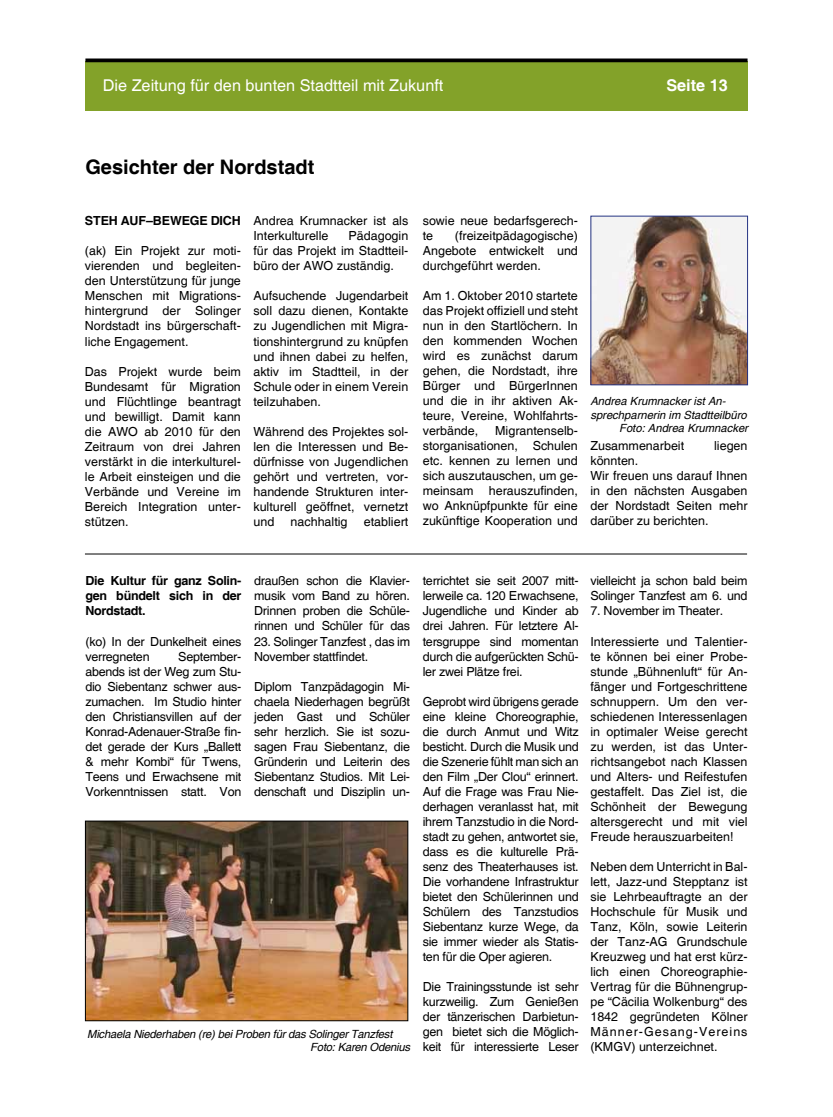
<style>
.page{position:relative;width:833px;height:1117px;background:#fff}
.page>*{position:absolute;margin:0;border:0;box-sizing:border-box;transform-origin:0 0}
.t1{font:700 20px "Helvetica";color:#000}
.t2{font:16.25px "Helvetica";color:#fff}
.t3{font:700 16.25px "Helvetica";color:#fff}
.t4{font:12.5px/15px "Helvetica";color:#000;text-align:justify}
.t5{font:12.5px/15px "Helvetica";letter-spacing:-.02em;color:#000}
.t6{font:700 12.5px/15px "Helvetica";letter-spacing:-.02em;color:#000;text-align:justify}
.t7{font:italic 11.25px "Helvetica";color:#000}
.t8{font:italic 11.25px/13.5px "Helvetica";letter-spacing:-.02em;color:#000}
</style>
<div class="page">
<div style="left:85px;top:61px;width:662px;height:50px;background:#83a229"></div>
<svg style="left:85px;top:58px;width:662px;height:4px;background:#202020"></svg>
<hr style="left:85px;top:553px;width:662px;height:1px;background:#000">
<img style="left:87px;top:822px;width:319px;height:196px">
<div style="left:85px;top:820px;width:323px;height:200px;border:1px solid #000"></div>
<img style="left:592px;top:217px;width:154px;height:166px">
<div style="left:590px;top:215px;width:158px;height:170px;border:1px solid #253483"></div>
<h2 class="t2" style="left:103px;top:75px;width:342px">Die Zeitung für den bunten Stadtteil mit Zukunft</h2>
<h2 class="t3" style="left:666px;top:75px;width:63px">Seite 13</h2>
<h1 class="t1" style="left:85px;top:155px;width:230px">Gesichter der Nordstadt</h1>
<p class="t6" style="left:85px;top:214px;width:157px">STEH AUF–BEWEGE DICH</p>
<p class="t4" style="left:85px;top:244px;width:157px">(ak) Ein Projekt zur moti&shy;vierenden und begleiten&shy;den Unterstützung für junge Menschen mit Migrations&shy;hintergrund der Solinger Nordstadt ins bürgerschaft&shy;liche Engagement.</p>
<p class="t4" style="left:85px;top:364px;width:157px">Das Projekt wurde beim Bundesamt für Migration und Flüchtlinge beantragt und bewilligt. Damit kann die AWO ab 2010 für den Zeitraum von drei Jahren verstärkt in die interkulturel&shy;le Arbeit einsteigen und die Verbände und Vereine im Bereich Integration unter&shy;stützen.</p>
<p class="t4" style="left:253px;top:214px;width:156px">Andrea Krumnacker ist als<br>Interkulturelle</p>
<p class="t4" style="left:253px;top:229px;width:156px;text-indent:95px">Pädagogin für das Projekt im Stadtteil&shy;büro der AWO zuständig.</p>
<p class="t4" style="left:253px;top:289px;width:156px">Aufsuchende Jugendarbeit soll dazu dienen, Kontakte zu Jugendlichen mit Migra&shy;tionshintergrund zu knüpfen und ihnen dabei zu helfen, aktiv im Stadtteil, in der Schule oder in einem Verein teilzuhaben.</p>
<p class="t4" style="left:253px;top:424px;width:156px">Während des Projektes sol&shy;len die Interessen und Be&shy;dürfnisse von Jugendlichen gehört und vertreten, vor&shy;handende Strukturen inter&shy;kulturell geöffnet, vernetzt und</p>
<p class="t4" style="left:290px;top:514px;width:58px">nachhaltig</p>
<p class="t4" style="left:364px;top:514px;width:46px">etabliert</p>
<p class="t4" style="left:423px;top:214px;width:157px">sowie neue bedarfsgerech&shy;te</p>
<p class="t4" style="left:423px;top:229px;width:157px;text-indent:32px">(freizeitpädagogische)<br>Angebote entwickelt und durchgeführt werden.</p>
<p class="t4" style="left:423px;top:289px;width:157px">Am 1. Oktober 2010 startete das Projekt offiziell und steht nun in den Startlöchern. In den kommenden Wochen wird es zunächst darum gehen, die Nordstadt, ihre Bürger und BürgerInnen und die in ihr aktiven Ak&shy;teure, Vereine, Wohlfahrts&shy;verbände,</p>
<p class="t4" style="left:423px;top:424px;width:157px;text-indent:72px">Migrantenselb&shy;storganisationen, Schulen etc. kennen zu lernen und sich auszutauschen, um ge&shy;meinsam herauszufinden, wo Anknüpfpunkte für eine zukünftige Kooperation und</p>
<p class="t7" style="left:590px;top:394px;width:137px">Andrea Krumnacker ist An-</p>
<p class="t7" style="left:590px;top:408px;width:158px">sprechparnerin im Stadtteilbüro</p>
<p class="t7" style="left:619px;top:421px;width:130px">Foto: Andrea Krumnacker</p>
<p class="t4" style="left:590px;top:438px;width:95px">Zusammenarbeit</p>
<p class="t4" style="left:714px;top:438px;width:35px">liegen</p>
<p class="t4" style="left:590px;top:453px;width:159px;text-align:left">könnten.<br>Wir freuen uns darauf Ihnen in den nächsten Ausgaben der Nordstadt Seiten mehr darüber zu berichten.</p>
<p class="t6" style="left:85px;top:574px;width:157px">Die Kultur für ganz Solin&shy;gen bündelt sich in der Nordstadt.</p>
<p class="t5" style="left:85px;top:634px;width:157px">(ko) In der Dunkelheit eines verregneten</p>
<p class="t4" style="left:85px;top:649px;width:157px;text-indent:93px">September&shy;abends ist der Weg zum Stu&shy;dio Siebentanz schwer aus&shy;zumachen. Im Studio hinter den Christiansvillen auf der Konrad-Adenauer-Straße fin&shy;det gerade der Kurs „Ballett &amp; mehr Kombi“ für Twens, Teens und Erwachsene mit Vorkenntnissen statt. Von</p>
<p class="t4" style="left:254px;top:574px;width:157px">draußen schon die Klavier&shy;musik vom Band zu hören.<br>Drinnen proben die Schüle&shy;rinnen und Schüler für das</p>
<p class="t5" style="left:254px;top:634px;width:157px">23. Solinger Tanzfest , das im<br>November stattfindet.</p>
<p class="t4" style="left:254px;top:679px;width:157px">Diplom Tanzpädagogin Mi&shy;chaela Niederhagen begrüßt jeden Gast und Schüler sehr herzlich. Sie ist sozu&shy;sagen Frau Siebentanz, die Gründerin und Leiterin des Siebentanz Studios. Mit Lei&shy;denschaft und Disziplin un-</p>
<p class="t8" style="left:310px;top:1026px;width:101px;text-indent:-223px">Michaela Niederhaben (re) bei Proben für das Solinger Tanzfest<br>Foto: Karen Odenius</p>
<p class="t4" style="left:423px;top:574px;width:157px">terrichtet sie seit 2007 mitt&shy;lerweile ca. 120 Erwachsene, Jugendliche und Kinder ab drei Jahren. Für letztere Al&shy;tersgruppe sind momentan durch die aufgerückten Schü&shy;ler zwei Plätze frei.</p>
<p class="t4" style="left:423px;top:694px;width:157px">Geprobt wird übrigens gerade eine kleine Choreographie, die durch Anmut und Witz besticht. Durch die Musik und die Szenerie fühlt man sich an den Film „Der Clou“ erinnert.<br>Auf die Frage was Frau Nie&shy;derhagen veranlasst hat, mit ihrem Tanzstudio in die Nord&shy;stadt zu gehen, antwortet sie, dass es die kulturelle Prä&shy;senz des Theaterhauses ist.<br>Die vorhandene Infrastruktur bietet den Schülerinnen und Schülern des Tanzstudios Siebentanz kurze Wege, da sie immer wieder als Statis&shy;ten für die Oper agieren.</p>
<p class="t4" style="left:423px;top:979px;width:157px">Die Trainingsstunde ist sehr kurzweilig. Zum Genießen der tänzerischen Darbietun&shy;gen bietet sich die Möglich&shy;keit für interessierte Leser</p>
<p class="t5" style="left:590px;top:574px;width:159px">vielleicht ja schon bald beim<br>Solinger Tanzfest am 6. und</p>
<p class="t5" style="left:590px;top:604px;width:134px">7. November im Theater.</p>
<p class="t4" style="left:590px;top:634px;width:159px">Interessierte und Talentier&shy;te können bei einer Probe&shy;stunde „Bühnenluft“ für An&shy;fänger und Fortgeschrittene schnuppern. Um den ver&shy;schiedenen Interessenlagen in optimaler Weise gerecht zu werden, ist das Unter&shy;richtsangebot nach Klassen und Alters- und Reifestufen gestaffelt. Das Ziel ist, die Schönheit der Bewegung altersgerecht und mit viel Freude herauszuarbeiten!</p>
<p class="t4" style="left:590px;top:859px;width:159px">Neben dem Unterricht in Bal&shy;lett, Jazz-und Stepptanz ist sie Lehrbeauftragte an der Hochschule für Musik und Tanz, Köln, sowie Leiterin der Tanz-AG Grundschule Kreuzweg und hat erst kürz&shy;lich einen Choreographie-Vertrag für die Bühnengrup&shy;pe “Cäcilia Wolkenburg“ des 1842 gegründeten Kölner Männer-Gesang-Vereins (KMGV) unterzeichnet.</p>
</div>
